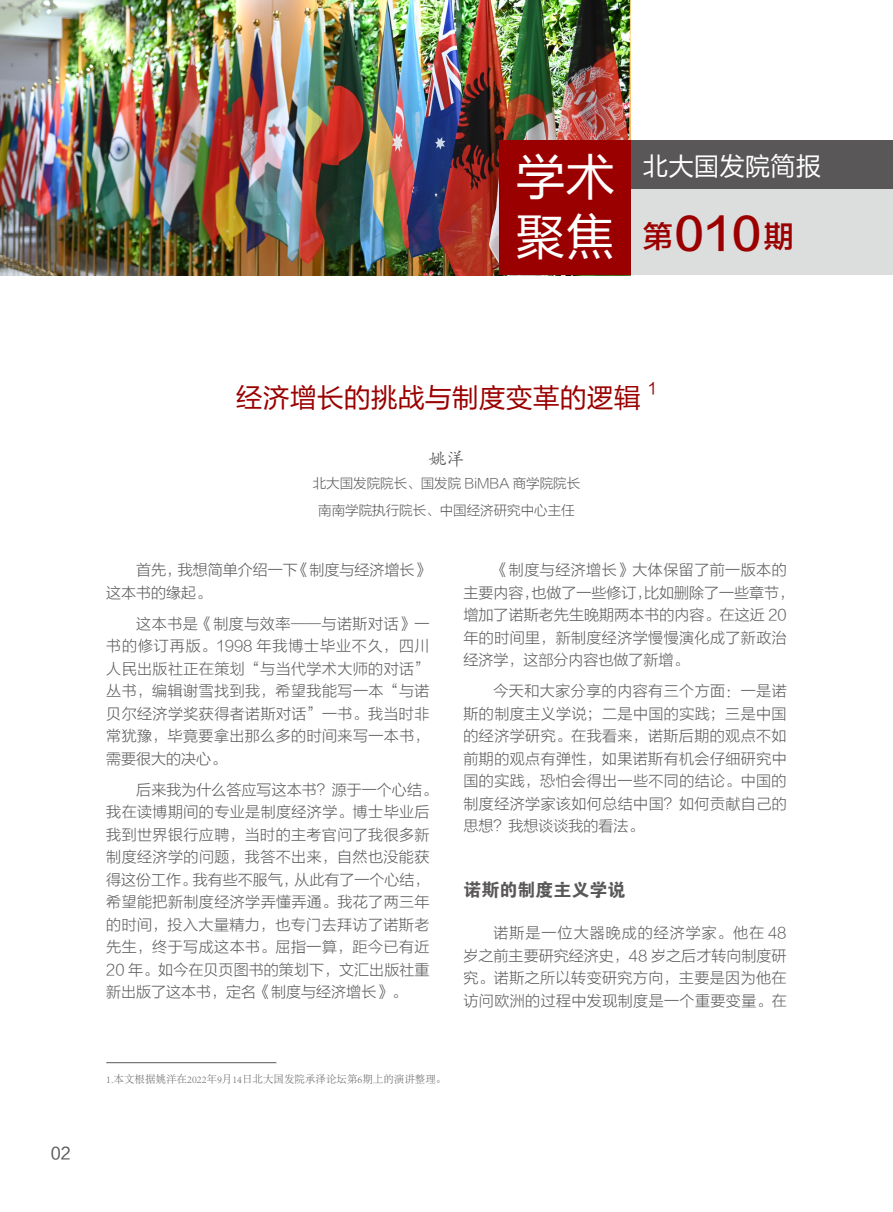
<style>
.page{position:relative;width:893px;height:1212px;background:#fff}
.page>*{position:absolute;margin:0;border:0;box-sizing:border-box;transform-origin:0 0}
.t1{font:44.25px "FZLTZHJW GB1 0";color:#9b0000}
.t2{font:27px "FZLTHK GBK1 0";color:#9b0000}
.t3{font:25.5px "FZLTHK GBK1 0";color:#fff}
.t4{font:18px "FZDHTJW GB1 0";color:#595757}
.t5{font:18px "FZKTK GBK1 0";color:#595757}
.t6{font:16.5px "FZLTHK GBK1 0";color:#595757}
.t7{font:15.75px "FZLTHK GBK1 0";color:#9b0000}
.t8{font:15px/22.5px "FZLTXHK GBK1 0";letter-spacing:.03em;color:#595757;text-align:justify}
.t9{font:15px/22.5px "FZLTXHK GBK1 0";letter-spacing:.005em;color:#595757}
.t10{font:15px/22.5px "FZLTXHK GBK1 0";color:#595757}
.t11{font:13.5px/27px "FZLTXHK GBK1 0";color:#595757;text-align:center}
.t12{font:300 10.5px "Adobe Song Std";color:#595757}
.s1{font-size:49.65px}
.s2{font-family:"FZLTHK GBK1 0";font-size:49.65px;color:#fff}
.s3{font-size:30.15px}
</style>
<div class="page">
<img style="left:0;top:0;width:631px;height:275px">
<hr style="left:106px;top:1062px;width:170px;height:1px;background:#595757">
<div style="left:558px;top:140px;width:335px;height:51px;background:#595757"></div>
<div style="left:621px;top:190px;width:272px;height:85px;background:#dcdddd"></div>
<div style="left:500px;top:140px;width:131px;height:135px;background:#9b0000"></div>
<h3 class="t3" style="left:516px;top:152px;width:307px"><span class="s1">学术</span> 北大国发院简报</h3>
<h1 class="t1" style="left:516px;top:209px;width:280px"><span class="s2">聚焦</span> <span class="s3">第</span>010<span class="s3">期</span></h1>
<p class="t6" style="left:51px;top:1144px;width:21px">02</p>
<h2 class="t2" style="left:236px;top:383px;width:406px">经济增长的挑战与制度变革的逻辑</h2>
<p class="t7" style="left:648px;top:380px;width:11px">1</p>
<p class="t5" style="left:428px;top:450px;width:37px">姚洋</p>
<p class="t11" style="left:313px;top:471px;width:269px">北大国发院院长、国发院 BiMBA 商学院院长南南学院执行院长、中国经济研究中心主任</p>
<p class="t10" style="left:106px;top:559px;width:325px;text-indent:30px">首先，我想简单介绍一下《制度与经济增长》这本书的缘起。</p>
<p class="t8" style="left:106px;top:613px;width:325px;text-indent:30px">这本书是《制度与效率——与诺斯对话》一书的修订再版。1998 年我博士毕业不久，四川人民出版社正在策划“与当代学术大师的对话”丛书，编辑谢雪找到我，希望我能写一本“与诺贝尔经济学奖获得者诺斯对话”一书。我当时非常犹豫，毕竟要拿出那么多的时间来写一本书，需要很大的决心。</p>
<p class="t8" style="left:106px;top:779px;width:332px;text-align:left;text-indent:30px">后来我为什么答应写这本书？源于一个心结。我在读博期间的专业是制度经济学。博士毕业后我到世界银行应聘，当时的主考官问了我很多新制度经济学的问题，我答不出来，自然也没能获得这份工作。我有些不服气，从此有了一个心结，希望能把新制度经济学弄懂弄通。我花了两三年的时间，投入大量精力，也专门去拜访了诺斯老先生，终于写成这本书。屈指一算，距今已有近<br>20 年。如今在贝页图书的策划下，文汇出版社重新出版了这本书，定名《制度与经济增长》。</p>
<p class="t9" style="left:463px;top:559px;width:332px;text-indent:30px">《制度与经济增长》大体保留了前一版本的主要内容，也做了一些修订，比如删除了一些章节，增加了诺斯老先生晚期两本书的内容。在这近 20年的时间里，新制度经济学慢慢演化成了新政治经济学，这部分内容也做了新增。</p>
<p class="t8" style="left:463px;top:680px;width:325px;text-indent:30px">今天和大家分享的内容有三个方面：一是诺斯的制度主义学说；二是中国的实践；三是中国的经济学研究。在我看来，诺斯后期的观点不如前期的观点有弹性，如果诺斯有机会仔细研究中国的实践，恐怕会得出一些不同的结论。中国的制度经济学家该如何总结中国？如何贡献自己的思想？我想谈谈我的看法。</p>
<p class="t4" style="left:463px;top:880px;width:163px">诺斯的制度主义学说</p>
<p class="t8" style="left:463px;top:922px;width:325px;text-indent:30px">诺斯是一位大器晚成的经济学家。他在 48岁之前主要研究经济史，48 岁之后才转向制度研究。诺斯之所以转变研究方向，主要是因为他在访问欧洲的过程中发现制度是一个重要变量。在</p>
<p class="t12" style="left:106px;top:1073px;width:342px">1.本文根据姚洋在2022年9月14日北大国发院承泽论坛第6期上的演讲整理。</p>
</div>
